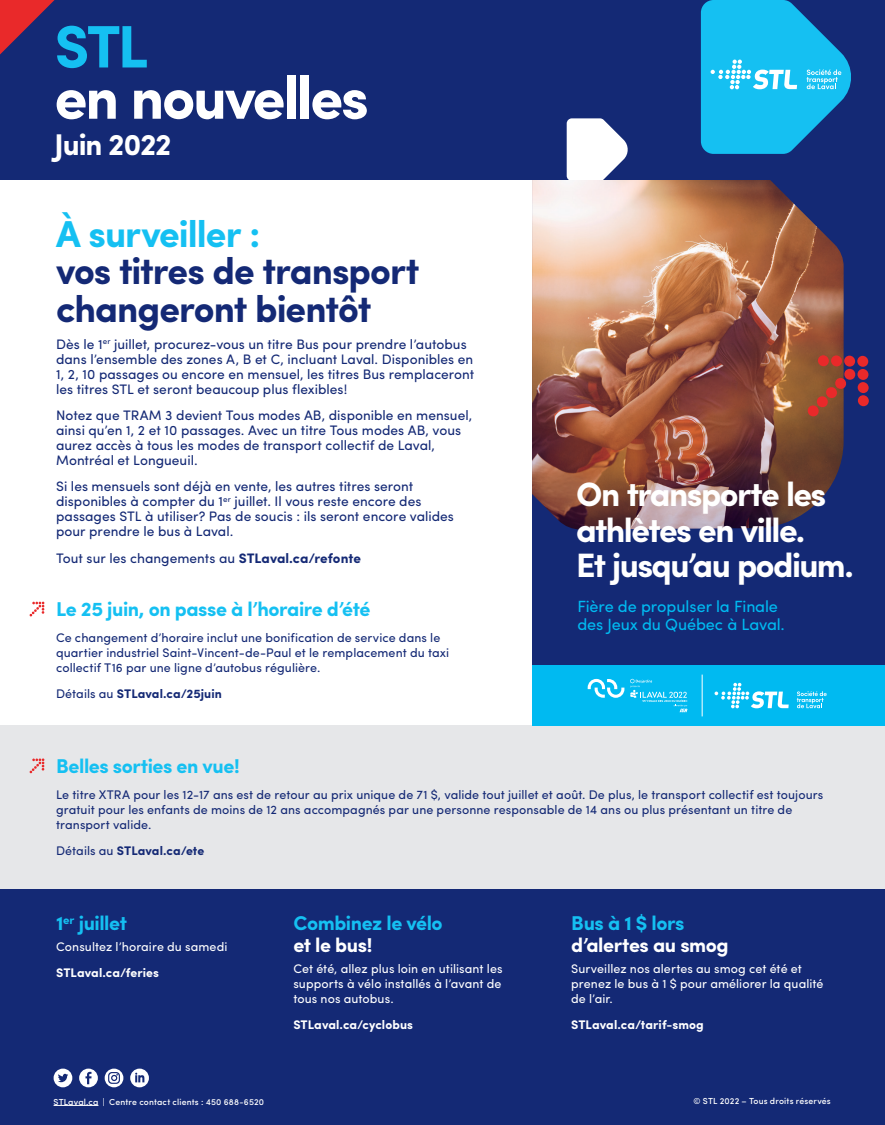
<style>
.page{position:relative;width:885px;height:1125px;background:#fff}
.page>*{position:absolute;margin:0;border:0;box-sizing:border-box;transform-origin:0 0}
._00_titre_chronique{font:700 60px "Sofia Pro";letter-spacing:-.04em;color:#fff}
._00_titre_chronique-2{font:700 60px "Sofia Pro";color:#15c0f2}
._01a_titre_principal{font:700 37.5px/37.5px "Sofia Pro";letter-spacing:-.025em;color:#142975}
.t1{font:700 33.88px/35.6px "Sofia Pro";letter-spacing:-.045em;color:#fff}
._00_titre_chronique-3{font:700 30px "Sofia Pro";letter-spacing:-.035em;color:#fff}
._02b_titre{font:700 20px "Sofia Pro";letter-spacing:-.02em;color:#15c0f2}
._02b_titre-2{font:700 20px "Sofia Pro";letter-spacing:-.02em;color:#fff}
.t2{font:16.25px/17.9px "Sofia Pro";letter-spacing:-.01em;color:#00baf1}
._02e_cta{font:13.75px/15px "Sofia Pro";color:#142975}
._02c_body{font:12.5px/15px "Sofia Pro";letter-spacing:.005em;color:#142975}
._02e_cta-2{font:12.5px/15px "Sofia Pro";letter-spacing:.005em;color:#fff;text-align:justify}
._02e_cta-3{font:700 12.5px "Sofia Pro";letter-spacing:.005em;color:#fff}
._02c_body-2{font:700 12.5px "Sofia Pro";letter-spacing:.005em;color:#142975}
.t3{font:500 8.75px "Sofia Pro";letter-spacing:.02em;color:#fff}
.s1{color:#15c0f2}
.s2{font-weight:700}
.s3{font-weight:400}
</style>
<div class="page">
<div style="left:0;top:0;width:885px;height:180px;background:#142975"></div>
<svg style="left:0;top:0;width:55px;height:55px"></svg>
<div style="left:0;top:1046px;width:885px;height:79px;background:#142975"></div>
<div style="left:0;top:725px;width:885px;height:182px;background:#e6e7e9"></div>
<div style="left:0;top:889px;width:885px;height:204px;background:#142975"></div>
<svg style="left:701px;top:0;width:150px;height:154px"></svg>
<svg style="left:130px;top:1069px;width:19px;height:18px"></svg>
<svg style="left:105px;top:1069px;width:18px;height:18px"></svg>
<svg style="left:54px;top:1069px;width:18px;height:18px"></svg>
<svg style="left:79px;top:1069px;width:19px;height:18px"></svg>
<hr style="left:54px;top:1105px;width:44px;height:1px;background:#fff">
<svg style="left:567px;top:118px;width:61px;height:62px"></svg>
<svg style="left:29px;top:602px;width:15px;height:15px"></svg>
<svg style="left:29px;top:758px;width:15px;height:15px"></svg>
<div style="left:532px;top:180px;width:353px;height:485px;background:#142975"></div>
<img style="left:532px;top:180px;width:312px;height:350px">
<svg style="left:807px;top:355px;width:62px;height:62px"></svg>
<div style="left:532px;top:665px;width:353px;height:60px;background:#00baf1"></div>
<svg style="left:588px;top:679px;width:114px;height:33px"></svg>
<hr style="left:702px;top:675px;width:1px;height:41px;background:#fff">
<svg style="left:715px;top:683px;width:112px;height:25px"></svg>
<p class="_00_titre_chronique-2" style="left:54px;top:1px;width:95px">STL</p>
<p class="_00_titre_chronique" style="left:54px;top:52px;width:316px">en nouvelles</p>
<p class="_00_titre_chronique-3" style="left:54px;top:121px;width:119px">Juin 2022</p>
<p class="_01a_titre_principal" style="left:56px;top:213px;width:365px"><span class="s1">À surveiller :<br></span>vos titres de transport changeront bientôt</p>
<p class="_02e_cta" style="left:56px;top:336px;width:420px">Dès le 1<sup>er</sup> juillet, procurez-vous un titre Bus pour prendre l’autobus dans l’ensemble des zones A, B et C, incluant Laval. Disponibles en 1, 2, 10 passages ou encore en mensuel, les titres Bus remplaceront les titres STL et seront beaucoup plus flexibles!</p>
<p class="_02e_cta" style="left:56px;top:407px;width:418px">Notez que TRAM 3 devient Tous modes AB, disponible en mensuel, ainsi qu’en 1, 2 et 10 passages. Avec un titre Tous modes AB, vous aurez accès à tous les modes de transport collectif de Laval, Montréal et Longueuil.</p>
<p class="_02e_cta" style="left:56px;top:478px;width:399px">Si les mensuels sont déjà en vente, les autres titres seront disponibles à compter du 1<sup>er</sup> juillet. Il vous reste encore des passages STL à utiliser? Pas de soucis : ils seront encore valides pour prendre le bus à Laval.</p>
<p class="_02e_cta" style="left:56px;top:549px;width:306px">Tout sur les changements au <span class="s2">STLaval.ca/refonte</span></p>
<p class="_02b_titre" style="left:56px;top:594px;width:316px">Le 25 juin, on passe à l’horaire d’été</p>
<p class="_02c_body" style="left:56px;top:629px;width:395px">Ce changement d’horaire inclut une bonification de service dans le quartier industriel Saint-Vincent-de-Paul et le remplacement du taxi collectif T16 par une ligne d’autobus régulière.</p>
<p class="_02c_body-2" style="left:56px;top:684px;width:167px"><span class="s3">Détails au</span> STLaval.ca/25juin</p>
<p class="t1" style="left:576px;top:474px;width:279px">On transporte les athlètes en ville.<br>Et jusqu’au podium.</p>
<p class="t2" style="left:577px;top:596px;width:209px">Fière de propulser la Finale des Jeux du Québec à Laval.</p>
<p class="_02b_titre" style="left:56px;top:751px;width:185px">Belles sorties en vue!</p>
<p class="_02c_body" style="left:56px;top:786px;width:769px">Le titre XTRA pour les 12-17 ans est de retour au prix unique de 71 $, valide tout juillet et août. De plus, le transport collectif est toujours gratuit pour les enfants de moins de 12 ans accompagnés par une personne responsable de 14 ans ou plus présentant un titre de transport valide.</p>
<p class="_02c_body-2" style="left:56px;top:841px;width:150px"><span class="s3">Détails au</span> STLaval.ca/ete</p>
<p class="_02b_titre" style="left:56px;top:908px;width:72px">1<sup>er</sup> juillet</p>
<p class="_02e_cta-2" style="left:56px;top:938px;width:173px">Consultez l’horaire du samedi</p>
<p class="_02e_cta-3" style="left:56px;top:963px;width:104px">STLaval.ca/feries</p>
<p class="_02b_titre" style="left:293px;top:908px;width:151px">Combinez le vélo</p>
<p class="_02b_titre-2" style="left:293px;top:930px;width:81px">et le bus!</p>
<p class="_02e_cta-2" style="left:293px;top:960px;width:211px">Cet été, allez plus loin en utilisant les supports à vélo installés à l’avant de tous nos autobus.</p>
<p class="_02e_cta-3" style="left:293px;top:1015px;width:121px">STLaval.ca/cyclobus</p>
<p class="_02b_titre" style="left:571px;top:908px;width:115px">Bus à 1 $ lors</p>
<p class="_02b_titre-2" style="left:571px;top:930px;width:159px">d’alertes au smog</p>
<p class="_02e_cta-2" style="left:571px;top:960px;width:254px;text-align:left">Surveillez nos alertes au smog cet été et prenez le bus à 1 $ pour améliorer la qualité de l’air.</p>
<p class="_02e_cta-3" style="left:571px;top:1015px;width:134px">STLaval.ca/tarif-smog</p>
<p class="t3" style="left:54px;top:1095px;width:212px">STLaval.ca | Centre contact clients : 450 688-6520</p>
<p class="t3" style="left:694px;top:1095px;width:139px">© STL 2022 – Tous droits réservés</p>
</div>
